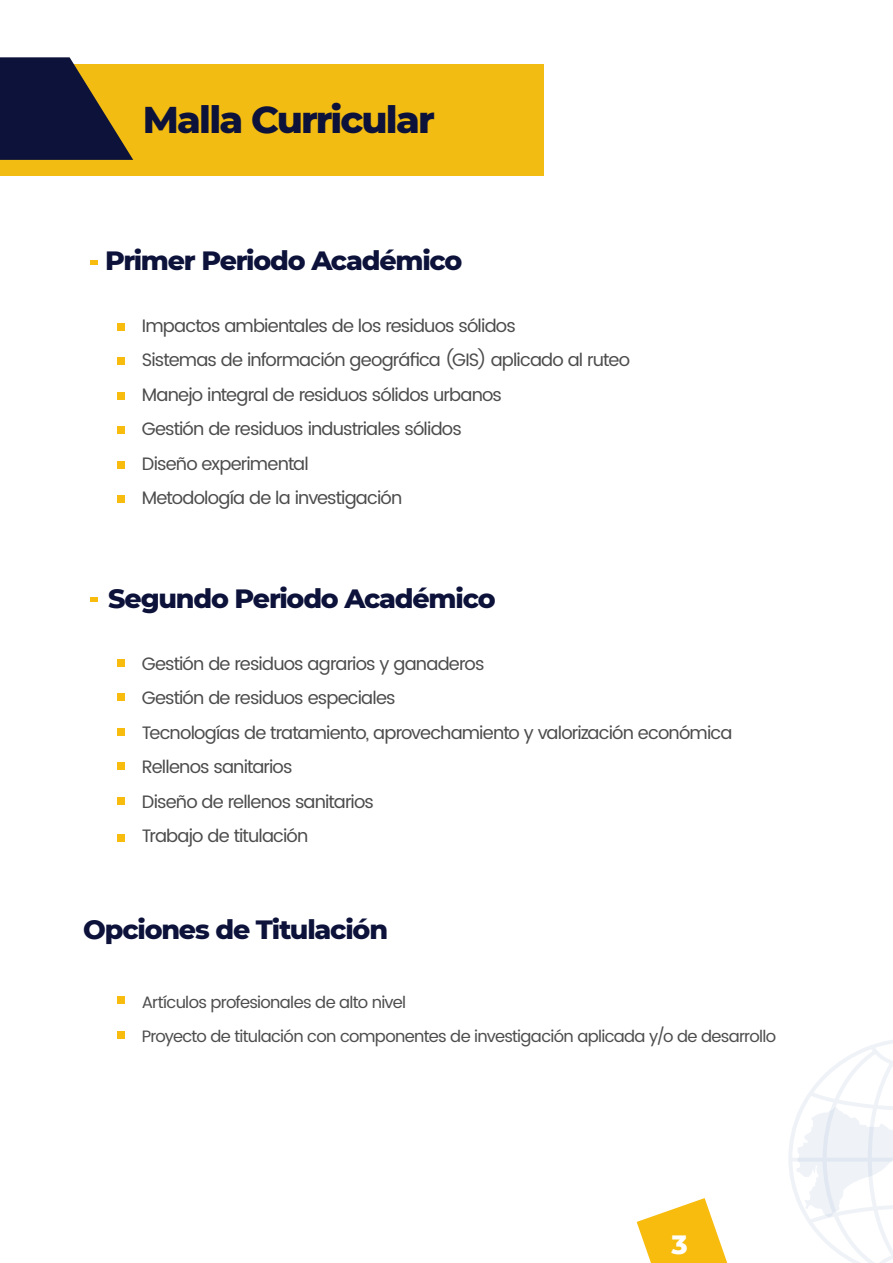
<style>
.page{position:relative;width:893px;height:1263px;background:#fff}
.page>*{position:absolute;margin:0;border:0;box-sizing:border-box;transform-origin:0 0}
.t1{font:800 37.95px "Montserrat";letter-spacing:-.045em;color:#0c123a}
.t2{font:800 27px "Montserrat";letter-spacing:-.045em;color:#0c123a}
.t3{font:800 27px "Montserrat";color:#fff}
.t4{font:18px/34.5px "Poppins";letter-spacing:-.045em;color:#4d4d4d}
.t5{font:16.5px/34.5px "Poppins";letter-spacing:-.04em;color:#4d4d4d}
</style>
<div class="page">
<svg style="left:788px;top:1040px;width:105px;height:223px"></svg>
<svg style="left:637px;top:1198px;width:90px;height:65px"></svg>
<div style="left:0;top:64px;width:544px;height:112px;background:#f3bc12"></div>
<div style="left:118px;top:323px;width:7px;height:7px;background:#f7bc0e"></div>
<svg style="left:91px;top:260px;width:7px;height:4px"></svg>
<svg style="left:91px;top:597px;width:7px;height:5px"></svg>
<div style="left:118px;top:357px;width:7px;height:8px;background:#f7bc0e"></div>
<div style="left:118px;top:392px;width:7px;height:7px;background:#f7bc0e"></div>
<div style="left:118px;top:426px;width:7px;height:8px;background:#f7bc0e"></div>
<div style="left:118px;top:461px;width:7px;height:7px;background:#f7bc0e"></div>
<div style="left:118px;top:495px;width:7px;height:8px;background:#f7bc0e"></div>
<div style="left:118px;top:659px;width:7px;height:7px;background:#f7bc0e"></div>
<div style="left:118px;top:693px;width:7px;height:8px;background:#f7bc0e"></div>
<div style="left:118px;top:728px;width:7px;height:7px;background:#f7bc0e"></div>
<div style="left:118px;top:762px;width:7px;height:8px;background:#f7bc0e"></div>
<div style="left:118px;top:797px;width:7px;height:7px;background:#f7bc0e"></div>
<div style="left:118px;top:834px;width:7px;height:8px;background:#f7bc0e"></div>
<div style="left:118px;top:996px;width:7px;height:8px;background:#f7bc0e"></div>
<div style="left:118px;top:1031px;width:7px;height:7px;background:#f7bc0e"></div>
<svg style="left:0;top:57px;width:133px;height:103px"></svg>
<h1 class="t1" style="left:143px;top:92px;width:294px">Malla Curricular</h1>
<h2 class="t2" style="left:105px;top:241px;width:359px">Primer Periodo Académico</h2>
<p class="t4" style="left:142px;top:309px;width:490px">Impactos ambientales de los residuos sólidos<br>Sistemas de información geográfica (GIS) aplicado al ruteo Manejo integral de residuos sólidos urbanos<br>Gestión de residuos industriales sólidos<br>Diseño experimental<br>Metodología de la investigación</p>
<h2 class="t2" style="left:108px;top:579px;width:389px">Segundo Periodo Académico</h2>
<p class="t4" style="left:142px;top:647px;width:592px">Gestión de residuos agrarios y ganaderos<br>Gestión de residuos especiales<br>Tecnologías de tratamiento, aprovechamiento y valorización económica Rellenos sanitarios<br>Diseño de rellenos sanitarios<br>Trabajo de titulación</p>
<h2 class="t2" style="left:83px;top:909px;width:307px">Opciones de Titulación</h2>
<p class="t5" style="left:142px;top:985px;width:636px">Artículos profesionales de alto nivel<br>Proyecto de titulación con componentes de investigación aplicada y/o de desarrollo</p>
<h2 class="t3" style="left:672px;top:1224px;width:18px">3</h2>
</div>
